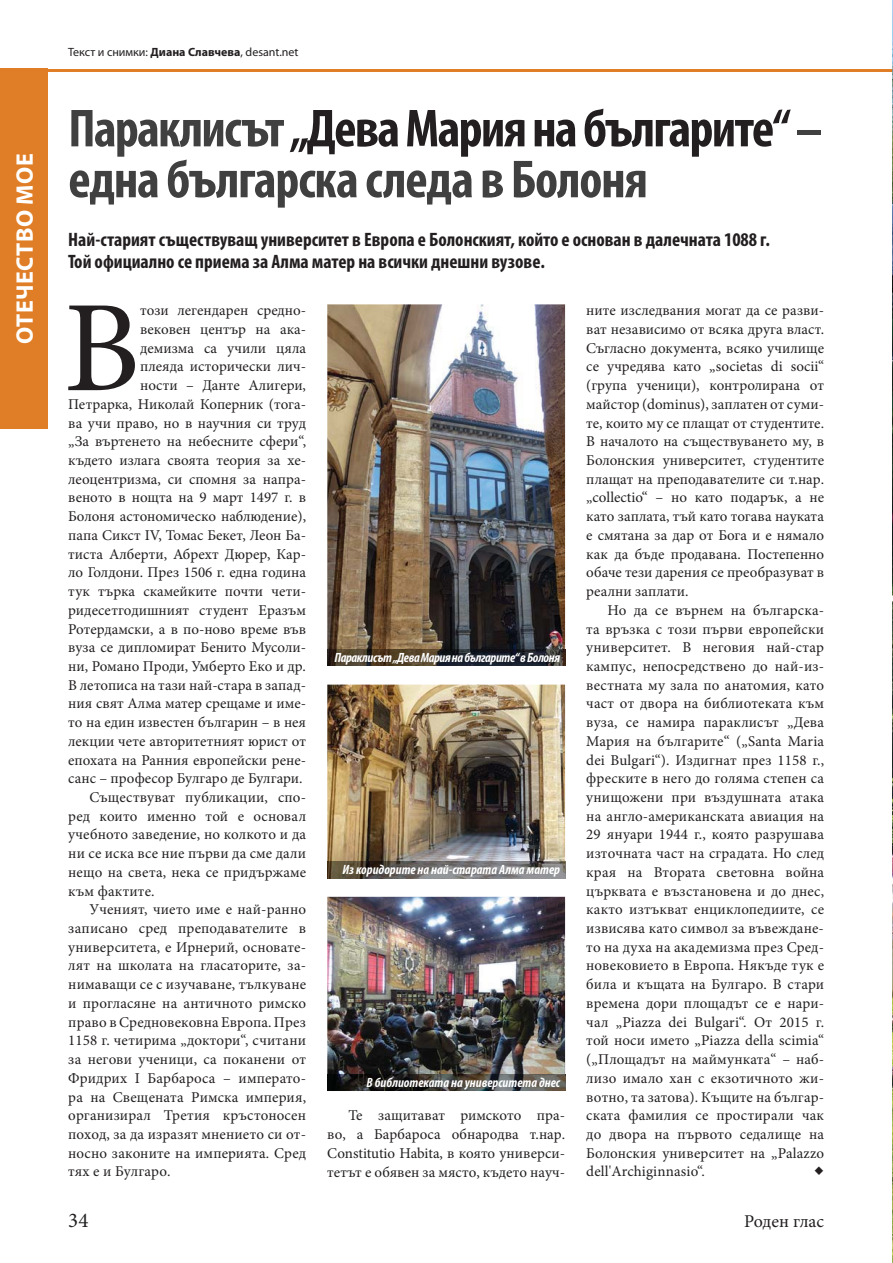
<style>
.page{position:relative;width:893px;height:1263px;background:#fff}
.page>*{position:absolute;margin:0;border:0;box-sizing:border-box;transform-origin:0 0}
.t1{font:130.2px "Minion Pro";color:#231f20}
.t2{font:700 condensed 53.85px/50.8px "Myriad Pro";letter-spacing:-.03em;color:#404041}
.t3{font:700 24px "Myriad Pro";letter-spacing:.02em;color:#fff}
.t4{font:21px "Minion Pro";color:#231f20}
.t5{font:700 condensed 19.5px/22.5px "Myriad Pro";color:#231f20}
.t6{font:18px "Minion Pro";letter-spacing:-.005em;color:#231f20}
.t7{font:15px/18.8px "Minion Pro";letter-spacing:.005em;color:#231f20;text-align:justify}
.t8{font:italic 700 condensed 13.5px "Myriad Pro";color:#fff}
.t9{font:italic 700 condensed 13.5px "Myriad Pro";letter-spacing:-.03em;color:#fff}
.t10{font:12px "Myriad Pro";color:#231f20}
.s1{font-weight:700}
.s2{color:#231f20}
</style>
<div class="page">
<img style="left:892px;top:0;width:1px;height:1262px">
<hr style="left:0;top:69px;width:892px;height:3px;background:#e07e27">
<div style="left:0;top:69px;width:47px;height:360px;background:#e07e27"></div>
<img style="left:327px;top:685px;width:238px;height:177px">
<img style="left:327px;top:897px;width:238px;height:178px">
<img style="left:327px;top:304px;width:238px;height:346px">
<img style="left:327px;top:650px;width:238px;height:16px">
<img style="left:327px;top:862px;width:238px;height:16px">
<img style="left:327px;top:1075px;width:238px;height:16px">
<h3 class="t3" style="left:10px;top:344px;width:192px;rotate:-90deg">ОТЕЧЕСТВО МОЕ</h3>
<p class="t10" style="left:68px;top:45px;width:232px">Текст и снимки: <span class="s1">Диана Славчева</span>, desant.net</p>
<h2 class="t2" style="left:68px;top:102px;width:756px">Параклисът<span class="s2">„Дева Мария на българите“</span> – една българска следа в Болоня</h2>
<h3 class="t5" style="left:68px;top:228px;width:703px">Най-старият съществуващ университет в Европа е Болонският, който е основан в далечната 1088 г.<br>Той официално се приема за Алма матер на всички днешни вузове.</h3>
<h1 class="t1" style="left:64px;top:297px;width:78px">В</h1>
<p class="t7" style="left:140px;top:302px;width:167px">този легендарен средно-</p>
<p class="t7" style="left:140px;top:321px;width:167px">вековен център на ака-</p>
<p class="t7" style="left:140px;top:340px;width:167px">демизма са учили цяла</p>
<p class="t7" style="left:140px;top:359px;width:167px">плеяда исторически лич-</p>
<p class="t7" style="left:140px;top:377px;width:167px">ности – Данте Алигери,</p>
<p class="t7" style="left:68px;top:396px;width:239px">Петрарка, Николай Коперник (тога-</p>
<p class="t7" style="left:68px;top:415px;width:239px">ва учи право, но в научния си труд</p>
<p class="t7" style="left:68px;top:433px;width:239px">„За въртенето на небесните сфери“,</p>
<p class="t7" style="left:68px;top:452px;width:239px">където излага своята теория за хе-</p>
<p class="t7" style="left:68px;top:471px;width:239px">леоцентризма, си спомня за напра-</p>
<p class="t7" style="left:68px;top:490px;width:239px">веното в нощта на 9 март 1497 г. в</p>
<p class="t7" style="left:68px;top:508px;width:239px">Болоня астономическо наблюдение),</p>
<p class="t7" style="left:68px;top:527px;width:239px">папа Сикст IV, Томас Бекет, Леон Ба-</p>
<p class="t7" style="left:68px;top:546px;width:239px">тиста Алберти, Абрехт Дюрер, Кар-</p>
<p class="t7" style="left:68px;top:564px;width:239px">ло Голдони. През 1506 г. една година</p>
<p class="t7" style="left:68px;top:583px;width:239px">тук търка скамейките почти чети-</p>
<p class="t7" style="left:68px;top:602px;width:239px">ридесетгодишният студент Еразъм</p>
<p class="t7" style="left:68px;top:621px;width:239px">Ротердамски, а в по-ново време във</p>
<p class="t7" style="left:68px;top:639px;width:239px">вуза се дипломират Бенито Мусоли-</p>
<p class="t7" style="left:68px;top:658px;width:239px">ни, Романо Проди, Умберто Еко и др.</p>
<p class="t7" style="left:68px;top:677px;width:239px">В летописа на тази най-стара в запад-</p>
<p class="t7" style="left:68px;top:695px;width:239px">ния свят Алма матер срещаме и име-</p>
<p class="t7" style="left:68px;top:714px;width:239px">то на един известен българин – в нея</p>
<p class="t7" style="left:68px;top:733px;width:239px">лекции чете авторитетният юрист от</p>
<p class="t7" style="left:68px;top:752px;width:239px">епохата на Ранния европейски рене-</p>
<p class="t7" style="left:68px;top:770px;width:236px">санс – професор Булгаро де Булгари.</p>
<p class="t7" style="left:90px;top:789px;width:218px">Съществуват публикации, спо-</p>
<p class="t7" style="left:68px;top:808px;width:239px">ред които именно той е основал</p>
<p class="t7" style="left:68px;top:827px;width:239px">учебното заведение, но колкото и да</p>
<p class="t7" style="left:68px;top:845px;width:239px">ни се иска все ние първи да сме дали</p>
<p class="t7" style="left:68px;top:864px;width:239px">нещо на света, нека се придържаме</p>
<p class="t7" style="left:68px;top:883px;width:88px">към фактите.</p>
<p class="t7" style="left:90px;top:901px;width:218px">Ученият, чието име е най-ранно</p>
<p class="t7" style="left:68px;top:920px;width:239px">записано сред преподавателите в</p>
<p class="t7" style="left:68px;top:939px;width:239px">университета, е Ирнерий, основате-</p>
<p class="t7" style="left:68px;top:958px;width:239px">лят на школата на гласаторите, за-</p>
<p class="t7" style="left:68px;top:976px;width:239px">нимаващи се с изучаване, тълкуване</p>
<p class="t7" style="left:68px;top:995px;width:239px">и прогласяне на античното римско</p>
<p class="t7" style="left:68px;top:1014px;width:239px">право в Средновековна Европа. През</p>
<p class="t7" style="left:68px;top:1032px;width:239px">1158 г. четирима „доктори“, считани</p>
<p class="t7" style="left:68px;top:1051px;width:239px">за негови ученици, са поканени от</p>
<p class="t7" style="left:68px;top:1070px;width:239px">Фридрих I Барбароса – императо-</p>
<p class="t7" style="left:68px;top:1089px;width:239px">ра на Свещената Римска империя,</p>
<p class="t7" style="left:68px;top:1107px;width:239px">организирал Третия кръстоносен</p>
<p class="t7" style="left:68px;top:1126px;width:239px">поход, за да изразят мнението си от-</p>
<p class="t7" style="left:68px;top:1145px;width:239px">носно законите на империята. Сред</p>
<p class="t7" style="left:68px;top:1163px;width:104px">тях е и Булгаро.</p>
<p class="t9" style="left:334px;top:649px;width:227px">Параклисът „Дева Мария на българите“ в Болоня</p>
<p class="t8" style="left:342px;top:861px;width:219px">Из коридорите на най-старата Алма матер</p>
<p class="t8" style="left:367px;top:1074px;width:195px">В библиотеката на университета днес</p>
<p class="t7" style="left:327px;top:1108px;width:239px;text-indent:21px">Те защитават римското пра&shy;во, а Барбароса обнародва т.нар.<br>Constitutio Habita, в която универси&shy;тетът е обявен за място, където науч-</p>
<p class="t7" style="left:586px;top:302px;width:239px">ните изследвания могат да се разви&shy;ват независимо от всяка друга власт.<br>Съгласно документа, всяко училище се учредява като „societas di socii“ (група ученици), контролирана от майстор (dominus), заплатен от суми&shy;те, които му се плащат от студентите.<br>В началото на съществуването му, в Болонския университет, студентите плащат на преподавателите си т.нар. „collectio“ – но като подарък, а не като заплата, тъй като тогава науката е смятана за дар от Бога и е нямало как да бъде продавана. Постепенно обаче тези дарения се преобразуват в реални заплати.</p>
<p class="t7" style="left:586px;top:602px;width:239px;text-indent:21px">Но да се върнем на българска&shy;та връзка с този първи европейски университет. В неговия най-стар кампус, непосредствено до най-из&shy;вестната му зала по анатомия, като част от двора на библиотеката към вуза, се намира параклисът „Дева Мария на българите“ („Santa Maria dei Bulgari“). Издигнат през 1158 г., фреските в него до голяма степен са унищожени при въздушната атака на англо-американската авиация на 29 януари 1944 г., която разрушава източната част на сградата. Но след края на Втората световна война църквата е възстановена и до днес, както изтъкват енциклопедиите, се извисява като символ за въвеждане&shy;то на духа на академизма през Сред&shy;новековието в Европа. Някъде тук е била и къщата на Булгаро. В стари времена дори площадът се е нари&shy;чал „Piazza dei Bulgari“. От 2015 г. той носи името „Piazza della scimia“ („Площадът на маймунката“ – наб&shy;лизо имало хан с екзотичното жи&shy;вотно, та затова). Къщите на българ&shy;ската фамилия се простирали чак до двора на първото седалище на Болонския университет на „Palazzo dell'Archiginnasio“.</p>
<h3 class="t4" style="left:814px;top:1161px;width:11px">◆</h3>
<h3 class="t4" style="left:68px;top:1212px;width:22px">34</h3>
<p class="t6" style="left:744px;top:1214px;width:81px">Роден глас</p>
</div>
